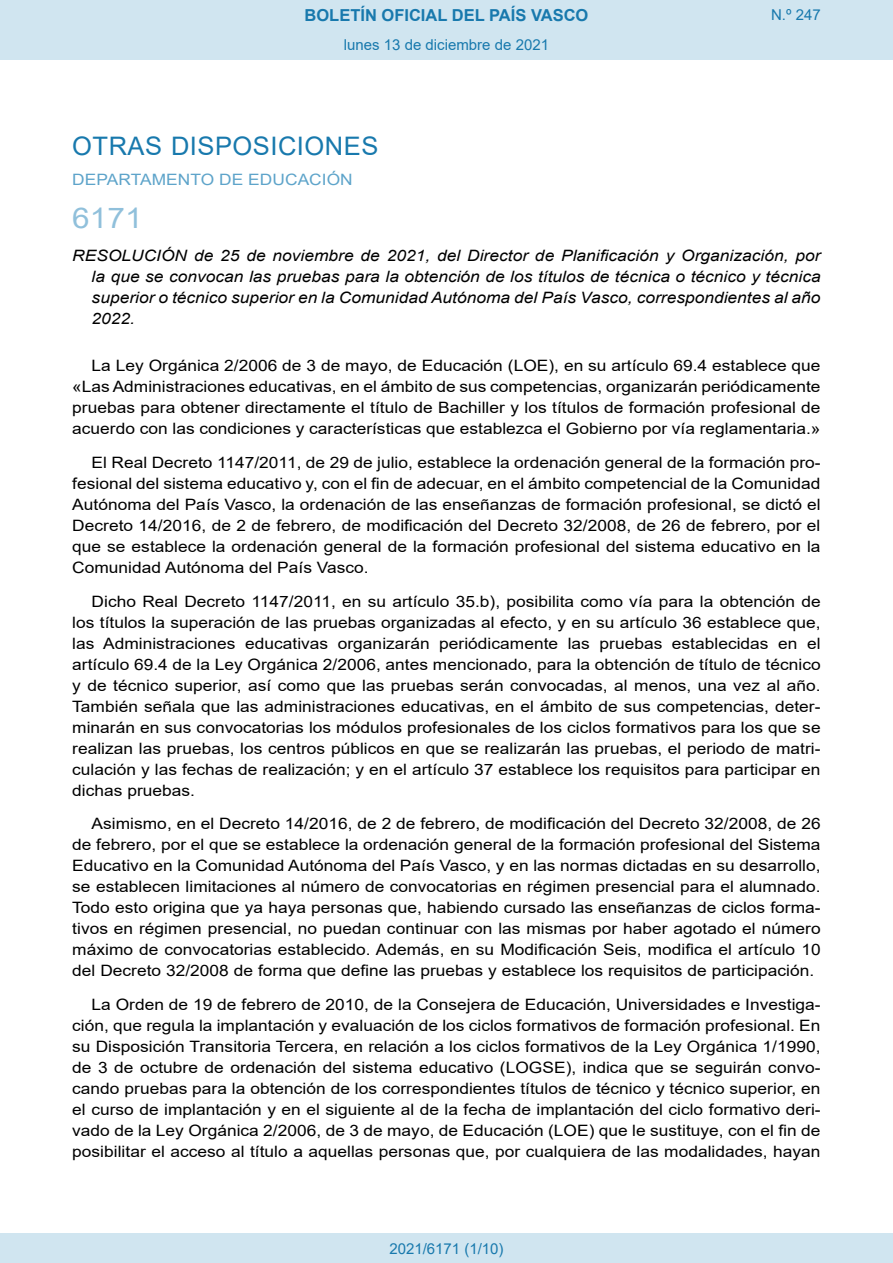
<style>
.page{position:relative;width:893px;height:1263px;background:#fff}
.page>*{position:absolute;margin:0;border:0;box-sizing:border-box;transform-origin:0 0}
.BOPVOrden{font:28.5px "Arial";color:#90c0db;scale:1.11 1}
.BOPVSeccion{font:25.5px "Arial";letter-spacing:.02em;color:#1879ad}
.t1{font:700 16.5px "Arial";color:#1879ad}
.BOPVDetalle{font:15.6px/21px "Arial";color:#000;text-align:justify;scale:1.11 1}
.BOPVTitulo{font:italic 15.6px/21px "Arial";color:#000;text-align:justify;scale:1.11 1}
.BOPVOrganismo{font:15.6px "Arial";letter-spacing:.005em;color:#5ea4ca;scale:1.11 1}
.Paginacion_Centro{font:15px "Arial";color:#1879ad}
</style>
<div class="page">
<div style="left:0;top:0;width:893px;height:60px;background:#d0e5f0"></div>
<div style="left:0;top:1233px;width:893px;height:30px;background:#d0e5f0"></div>
<p class="t1" style="left:305px;top:3px;width:285px">BOLETÍN OFICIAL DEL PAÍS VASCO</p>
<p class="Paginacion_Centro" style="left:344px;top:35px;width:207px">lunes 13 de diciembre de 2021</p>
<p class="Paginacion_Centro" style="left:771px;top:5px;width:51px">N.º 247</p>
<p class="BOPVSeccion" style="left:72px;top:128px;width:308px">OTRAS DISPOSICIONES</p>
<p class="BOPVOrganismo" style="left:72px;top:169px;width:254px">DEPARTAMENTO DE EDUCACIÓN</p>
<p class="BOPVOrden" style="left:72px;top:198px;width:65px">6171</p>
<p class="BOPVTitulo" style="left:92px;top:246px;width:658px;text-indent:-19px">RESOLUCIÓN de 25 de noviembre de 2021, del Director de Planificación y Organización, por la que se convocan las pruebas para la obtención de los títulos de técnica o técnico y técnica superior o técnico superior en la Comunidad Autónoma del País Vasco, correspondientes al año 2022.</p>
<p class="BOPVDetalle" style="left:72px;top:355px;width:676px;text-indent:19px">La Ley Orgánica 2/2006 de 3 de mayo, de Educación (LOE), en su artículo 69.4 establece que «Las Administraciones educativas, en el ámbito de sus competencias, organizarán periódicamente pruebas para obtener directamente el título de Bachiller y los títulos de formación profesional de acuerdo con las condiciones y características que establezca el Gobierno por vía reglamentaria.»</p>
<p class="BOPVDetalle" style="left:72px;top:452px;width:676px;text-indent:19px">El Real Decreto 1147/2011, de 29 de julio, establece la ordenación general de la formación pro&shy;fesional del sistema educativo y, con el fin de adecuar, en el ámbito competencial de la Comunidad Autónoma del País Vasco, la ordenación de las enseñanzas de formación profesional, se dictó el Decreto 14/2016, de 2 de febrero, de modificación del Decreto 32/2008, de 26 de febrero, por el que se establece la ordenación general de la formación profesional del sistema educativo en la Comunidad Autónoma del País Vasco.</p>
<p class="BOPVDetalle" style="left:72px;top:590px;width:676px;text-indent:19px">Dicho Real Decreto 1147/2011, en su artículo 35.b), posibilita como vía para la obtención de los títulos la superación de las pruebas organizadas al efecto, y en su artículo 36 establece que, las Administraciones educativas organizarán periódicamente las pruebas establecidas en el artículo 69.4 de la Ley Orgánica 2/2006, antes mencionado, para la obtención de título de técnico y de técnico superior, así como que las pruebas serán convocadas, al menos, una vez al año.<br>También señala que las administraciones educativas, en el ámbito de sus competencias, deter&shy;minarán en sus convocatorias los módulos profesionales de los ciclos formativos para los que se realizan las pruebas, los centros públicos en que se realizarán las pruebas, el periodo de matri&shy;culación y las fechas de realización; y en el artículo 37 establece los requisitos para participar en dichas pruebas.</p>
<p class="BOPVDetalle" style="left:72px;top:813px;width:676px;text-indent:19px">Asimismo, en el Decreto 14/2016, de 2 de febrero, de modificación del Decreto 32/2008, de 26 de febrero, por el que se establece la ordenación general de la formación profesional del Sistema Educativo en la Comunidad Autónoma del País Vasco, y en las normas dictadas en su desarrollo, se establecen limitaciones al número de convocatorias en régimen presencial para el alumnado.<br>Todo esto origina que ya haya personas que, habiendo cursado las enseñanzas de ciclos forma&shy;tivos en régimen presencial, no puedan continuar con las mismas por haber agotado el número máximo de convocatorias establecido. Además, en su Modificación Seis, modifica el artículo 10 del Decreto 32/2008 de forma que define las pruebas y establece los requisitos de participación.</p>
<p class="BOPVDetalle" style="left:72px;top:994px;width:676px;text-indent:19px">La Orden de 19 de febrero de 2010, de la Consejera de Educación, Universidades e Investiga&shy;ción, que regula la implantación y evaluación de los ciclos formativos de formación profesional. En su Disposición Transitoria Tercera, en relación a los ciclos formativos de la Ley Orgánica 1/1990, de 3 de octubre de ordenación del sistema educativo (LOGSE), indica que se seguirán convo&shy;cando pruebas para la obtención de los correspondientes títulos de técnico y técnico superior, en el curso de implantación y en el siguiente al de la fecha de implantación del ciclo formativo deri&shy;vado de la Ley Orgánica 2/2006, de 3 de mayo, de Educación (LOE) que le sustituye, con el fin de posibilitar el acceso al título a aquellas personas que, por cualquiera de las modalidades, hayan</p>
<p class="Paginacion_Centro" style="left:389px;top:1238px;width:116px">2021/6171 (1/10)</p>
</div>
